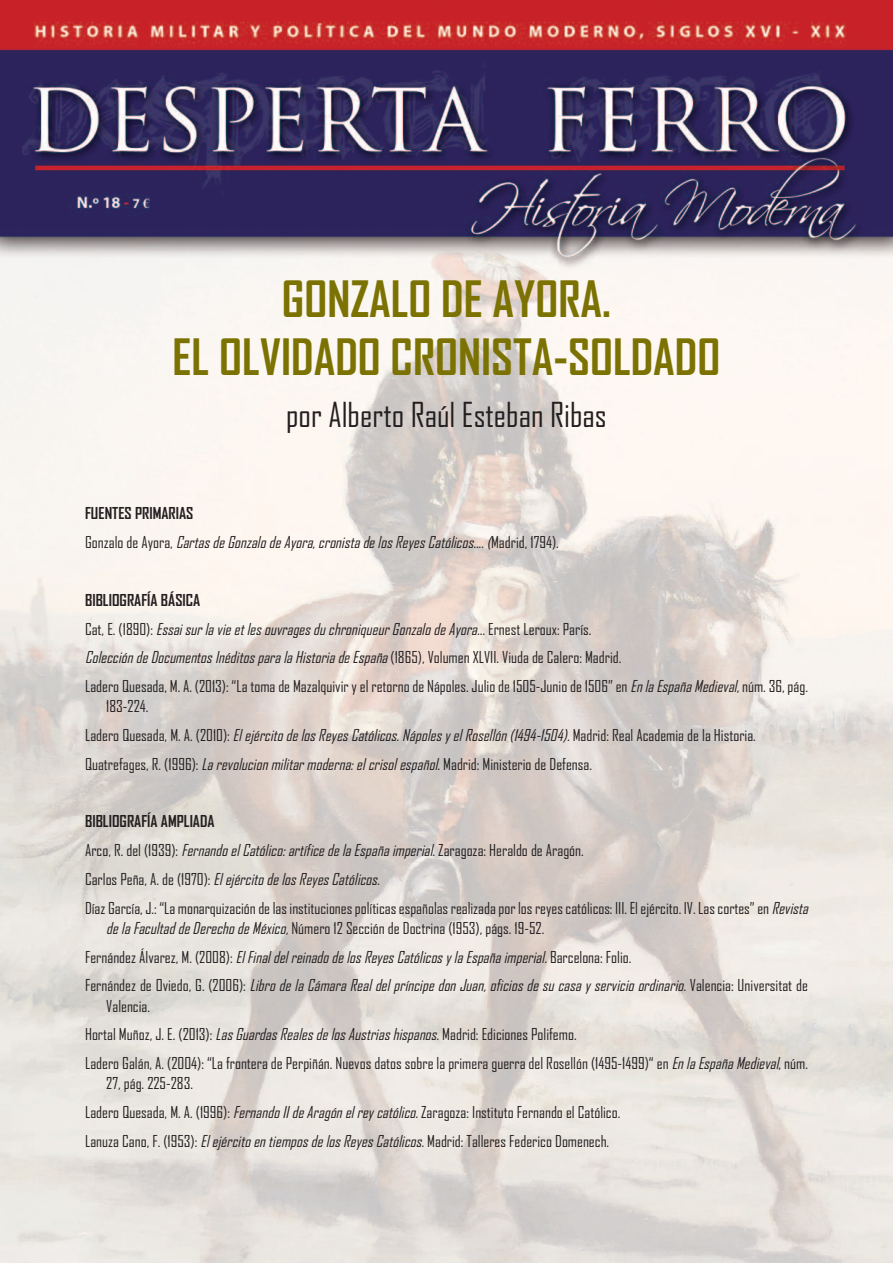
<style>
.page{position:relative;width:893px;height:1263px;background:#fff}
.page>*{position:absolute;margin:0;border:0;box-sizing:border-box;transform-origin:0 0}
.t1{font:700 48px/57.6px "Agency FB";color:#7b7202;text-align:center}
.t2{font:33px "Agency FB";color:#231f20}
.t3{font:15.75px/28.8px "Agency FB";color:#231f20}
.t4{font:italic 15.75px/28.8px "Agency FB";color:#231f20}
.s1{font-weight:700;font-style:normal}
.s2{font-style:normal}
.s3{font-weight:700}
.s4{font-style:italic}
</style>
<div class="page">
<img style="left:0;top:0;width:893px;height:1263px">
<h1 class="t1" style="left:173px;top:272px;width:549px">GONZALO DE AYORA.<br>EL OLVIDADO CRONISTA-SOLDADO</h1>
<h2 class="t2" style="left:286px;top:396px;width:322px">por Alberto Raúl Esteban Ribas</h2>
<p class="t4" style="left:85px;top:500px;width:475px"><span class="s1">FUENTES PRIMARIAS<br></span><span class="s2">G o n z a l o d e A y o r a ,</span> Cartas de Gonzalo de Ayora, cronista de los Reyes Católicos.... (<span class="s2">M a d r i d , 1 7 9 4 ) .</span></p>
<p class="t3" style="left:85px;top:586px;width:724px"><span class="s3">BIBLIOGRAFÍA BÁSICA<br></span>C at, E. (1 8 9 0 ) : <span class="s4">Essai sur la vie et les ouvrages du chroniqueur Gonzalo de Ayora...</span> E rn e st Le ro ux: P a rís .<br><span class="s4">ColeccióndeDocumentosInéditosparalaHistoriadeEspaña</span>(1865), Volumen XLVII. Viuda de Calero: Madrid.<br>Ladero Quesada, M. A. (2013): “La toma de Mazalquivir y el retorno de Nápoles. Julio de 1505-Junio de 1506” en <span class="s4">EnlaEspañaMedieval</span>, núm. 36, pág.</p>
<p class="t3" style="left:85px;top:692px;width:672px;text-indent:21px">183-224.<br>Ladero Quesada, M. A. (2010): <span class="s4">ElejércitodelosReyesCatólicos.NápolesyelRosellón(1494-1504).</span>Madrid: Real Academia de la Historia.<br>Quatrefages, R. (1996): <span class="s4">Larevolucionmilitarmoderna:elcrisolespañol.</span>Madrid: Ministerio de Defensa.</p>
<p class="t3" style="left:85px;top:807px;width:728px"><span class="s3">BIBLIOGRAFÍA AMPLIADA<br></span>Arco, R. del (1939): <span class="s4">FernandoelCatólico:artíficedelaEspañaimperial.</span>Zaragoza: Heraldo de Aragón.<br>Carlos Peña, A. de (1970): <span class="s4">ElejércitodelosReyesCatólicos.<br></span>Díaz García, J.: “La monarquización de las instituciones políticas españolas realizada por los reyes católicos: III. El ejército. IV. Las cortes” en <span class="s4">Revista</span></p>
<p class="t4" style="left:85px;top:914px;width:724px;text-indent:21px">delaFacultaddeDerechodeMéxico,<span class="s2">Número 12 Sección de Doctrina (1953), págs. 19-52.<br>Fernández Álvarez, M. (2008):</span> ElFinaldelreinadodelosReyesCatólicosylaEspañaimperial.<span class="s2">Barcelona: Folio.<br>Fernández de Oviedo, G. (2006):</span> LibrodelaCámaraRealdelpríncipedonJuan,oficiosdesucasayservicioordinario.<span class="s2">Valencia: Universitat de</span></p>
<p class="t3" style="left:85px;top:992px;width:724px;text-indent:21px">Valencia.<br>Hortal Muñoz, J. E. (2013): <span class="s4">LasGuardasRealesdelosAustriashispanos.</span>Madrid: Ediciones Polifemo.<br>Ladero Galán, A. (2004): “La frontera de Perpiñán. Nuevos datos sobre la primera guerra del Rosellón (1495-1499)“ en <span class="s4">EnlaEspañaMedieval</span>, núm.</p>
<p class="t3" style="left:85px;top:1069px;width:537px;text-indent:21px">27, pág. 225-283.<br>Ladero Quesada, M. A. (1996): <span class="s4">FernandoIIdeAragónelreycatólico.</span>Zaragoza: Instituto Fernando el Católico.<br>Lanuza Cano, F. (1953): <span class="s4">ElejércitoentiemposdelosReyesCatólicos.</span>Madrid: Talleres Federico Domenech.</p>
</div>
